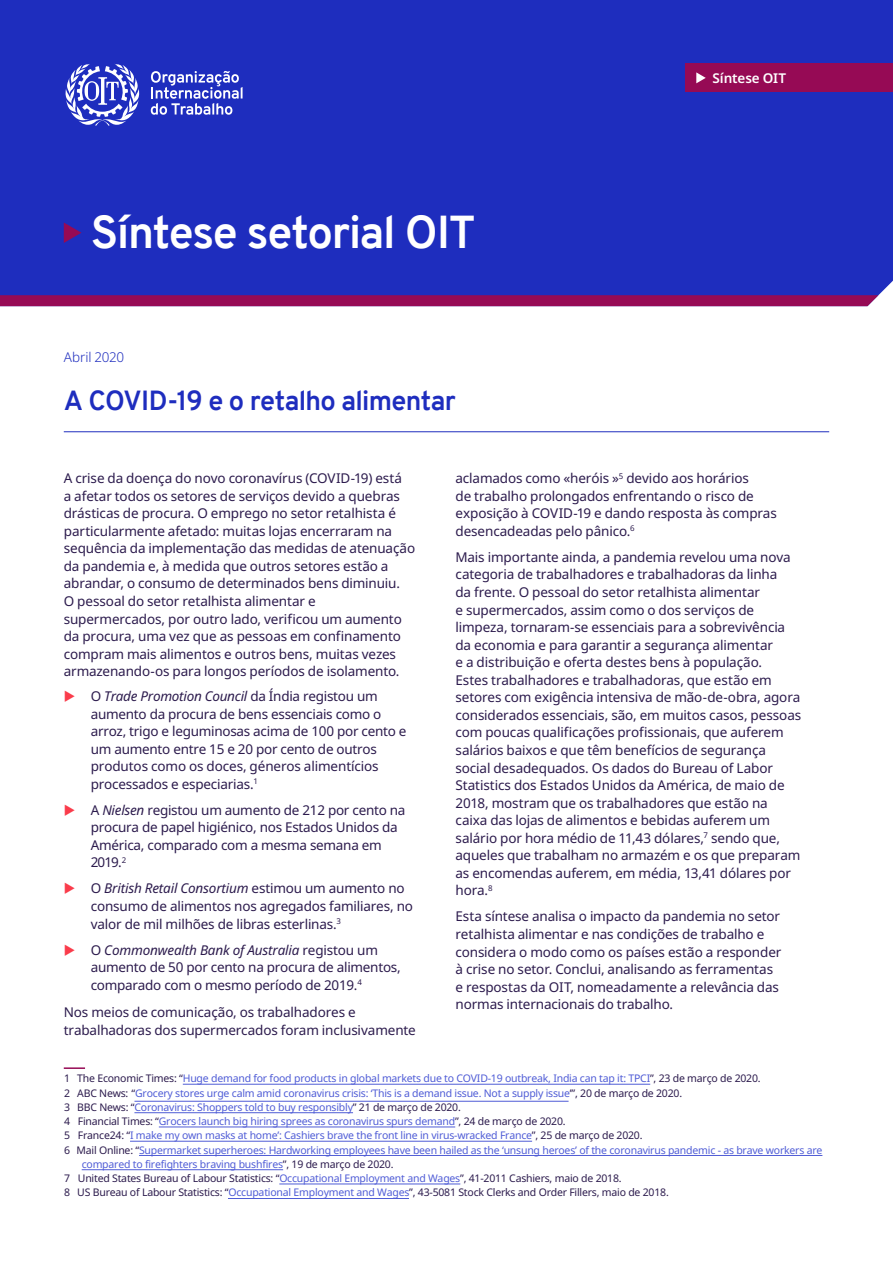
<style>
.page{position:relative;width:893px;height:1263px;background:#fff}
.page>*{position:absolute;margin:0;border:0;box-sizing:border-box;transform-origin:0 0}
.Briefing_A4_-_Main_t{font:700 45px "Overpass";letter-spacing:-.03em;color:#fff}
.Briefing_A4_-_Headin{font:700 27px "Overpass";letter-spacing:-.025em;color:#1e2dbe}
.Briefing_A4_-_Body{font:13.5px/17.5px "Noto Sans";letter-spacing:-.01em;color:#2c1b4d}
.Briefing_A4_-_Series{font:600 13.5px "Noto Sans";letter-spacing:-.01em;color:#fff}
.Briefing_A4_-_footer{font:300 13.5px "Noto Sans";letter-spacing:-.01em;color:#1e2dbe}
.Briefing_A4-_footnot{font:10.5px "Noto Sans";letter-spacing:-.02em;color:#4f5cd6}
.Briefing_A4-_footnot-2{font:10.5px "Noto Sans";letter-spacing:-.02em;color:#2c1b4d}
.s1{font-style:italic}
.s2{color:#2c1b4d}
.s3{color:#4f5cd6}
</style>
<div class="page">
<hr style="left:64px;top:1067px;width:21px;height:2px;background:#960a55">
<hr style="left:134px;top:1101px;width:435px;height:1px;background:#4f5cd6">
<div style="left:0;top:0;width:893px;height:296px;background:#1e2dbe"></div>
<svg style="left:0;top:295px;width:878px;height:11px;background:#940b57"></svg>
<svg style="left:151px;top:71px;width:92px;height:44px"></svg>
<svg style="left:64px;top:64px;width:77px;height:62px"></svg>
<svg style="left:64px;top:222px;width:17px;height:21px"></svg>
<div style="left:686px;top:64px;width:207px;height:28px;background:#960a55"></div>
<svg style="left:696px;top:72px;width:10px;height:11px"></svg>
<hr style="left:64px;top:431px;width:765px;height:1px;background:#1e2dbe">
<hr style="left:183px;top:1084px;width:467px;height:1px;background:#4f5cd6">
<hr style="left:134px;top:1112px;width:219px;height:1px;background:#4f5cd6">
<hr style="left:159px;top:1127px;width:296px;height:1px;background:#4f5cd6">
<hr style="left:130px;top:1141px;width:402px;height:1px;background:#4f5cd6">
<hr style="left:139px;top:1155px;width:683px;height:1px;background:#4f5cd6">
<hr style="left:82px;top:1169px;width:201px;height:1px;background:#4f5cd6">
<hr style="left:279px;top:1184px;width:181px;height:1px;background:#4f5cd6">
<hr style="left:229px;top:1198px;width:180px;height:1px;background:#4f5cd6">
<p class="Briefing_A4_-_Main_t" style="left:91px;top:201px;width:386px">Síntese setorial OIT</p>
<p class="Briefing_A4_-_footer" style="left:64px;top:348px;width:62px">Abril 2020</p>
<p class="Briefing_A4_-_Headin" style="left:64px;top:381px;width:394px">A COVID-19 e o retalho alimentar</p>
<p class="Briefing_A4_-_Series" style="left:713px;top:69px;width:75px">Síntese OIT</p>
<p class="Briefing_A4_-_Body" style="left:64px;top:470px;width:353px">A crise da doença do novo coronavírus (COVID-19) está<br>a afetar todos os setores de serviços devido a quebras drásticas de procura. O emprego no setor retalhista é particularmente afetado: muitas lojas encerraram na sequência da implementação das medidas de atenuação da pandemia e, à medida que outros setores estão a abrandar, o consumo de determinados bens diminuiu.<br>O pessoal do setor retalhista alimentar e supermercados, por outro lado, verificou um aumento da procura, uma vez que as pessoas em confinamento compram mais alimentos e outros bens, muitas vezes armazenando-os para longos períodos de isolamento.</p>
<p class="Briefing_A4_-_Body" style="left:91px;top:688px;width:317px">O <span class="s1">Trade Promotion Council</span> da Índia registou um aumento da procura de bens essenciais como o arroz, trigo e leguminosas acima de 100 por cento e um aumento entre 15 e 20 por cento de outros produtos como os doces, géneros alimentícios processados e especiarias.<sup>1</sup></p>
<p class="Briefing_A4_-_Body" style="left:91px;top:801px;width:316px">A <span class="s1">Nielsen</span> registou um aumento de 212 por cento na procura de papel higiénico, nos Estados Unidos da América, comparado com a mesma semana em 2019.<sup>2</sup></p>
<p class="Briefing_A4_-_Body" style="left:91px;top:880px;width:324px">O <span class="s1">British Retail Consortium</span> estimou um aumento no consumo de alimentos nos agregados familiares, no valor de mil milhões de libras esterlinas.<sup>3</sup></p>
<p class="Briefing_A4_-_Body" style="left:91px;top:941px;width:311px">O <span class="s1">Commonwealth Bank of Australia</span> registou um aumento de 50 por cento na procura de alimentos, comparado com o mesmo período de 2019.<sup>4</sup></p>
<p class="Briefing_A4_-_Body" style="left:64px;top:1004px;width:354px">Nos meios de comunicação, os trabalhadores e trabalhadoras dos supermercados foram inclusivamente</p>
<p class="Briefing_A4-_footnot" style="left:64px;top:1071px;width:698px"><span class="s2">1 The Economic Times: “</span>Huge demand for food products in global markets due to COVID-19 outbreak, India can tap it: TPCI<span class="s2">”, 23 de março de 2020.</span></p>
<p class="Briefing_A4-_footnot" style="left:64px;top:1085px;width:620px"><span class="s2">2 ABC News: “</span>Grocery stores urge calm amid coronavirus crisis: ‘This is a demand issue. Not a supply issue<span class="s2">’”, 20 de março de 2020.</span></p>
<p class="Briefing_A4-_footnot" style="left:64px;top:1100px;width:398px"><span class="s2">3 BBC News: “</span>Coronavirus: Shoppers told to buy responsibly<span class="s2">” 21 de março de 2020.</span></p>
<p class="Briefing_A4-_footnot" style="left:64px;top:1114px;width:503px"><span class="s2">4 Financial Times: “</span>Grocers launch big hiring sprees as coronavirus spurs demand<span class="s2">”, 24 de março de 2020.</span></p>
<p class="Briefing_A4-_footnot" style="left:64px;top:1128px;width:580px"><span class="s2">5 France24: “</span>I make my own masks at home’: Cashiers brave the front line in virus-wracked France<span class="s2">”, 25 de março de 2020.</span></p>
<p class="Briefing_A4-_footnot" style="left:64px;top:1142px;width:760px"><span class="s2">6 Mail Online: “</span>Supermarket superheroes: Hardworking employees have been hailed as the ‘unsung heroes’ of the coronavirus pandemic - as brave workers are</p>
<p class="Briefing_A4-_footnot" style="left:82px;top:1157px;width:313px">compared to firefighters braving bushfires<span class="s2">”, 19 de março de 2020.</span></p>
<p class="Briefing_A4-_footnot-2" style="left:64px;top:1171px;width:559px">7 United States Bureau of Labour Statistics: “<span class="s3">Occupational Employment and Wages</span>”, 41-2011 Cashiers, maio de 2018.</p>
<p class="Briefing_A4-_footnot-2" style="left:64px;top:1185px;width:606px">8 US Bureau of Labour Statistics: “<span class="s3">Occupational Employment and Wages</span>”, 43-5081 Stock Clerks and Order Fillers, maio de 2018.</p>
<p class="Briefing_A4_-_Body" style="left:455px;top:470px;width:323px">aclamados como «heróis »<sup>5</sup> devido aos horários<br>de trabalho prolongados enfrentando o risco de exposição à COVID-19 e dando resposta às compras desencadeadas pelo pânico.<sup>6</sup></p>
<p class="Briefing_A4_-_Body" style="left:455px;top:548px;width:347px">Mais importante ainda, a pandemia revelou uma nova categoria de trabalhadores e trabalhadoras da linha<br>da frente. O pessoal do setor retalhista alimentar<br>e supermercados, assim como o dos serviços de limpeza, tornaram-se essenciais para a sobrevivência da economia e para garantir a segurança alimentar<br>e a distribuição e oferta destes bens à população.<br>Estes trabalhadores e trabalhadoras, que estão em setores com exigência intensiva de mão-de-obra, agora considerados essenciais, são, em muitos casos, pessoas com poucas qualificações profissionais, que auferem salários baixos e que têm benefícios de segurança social desadequados. Os dados do Bureau of Labor Statistics dos Estados Unidos da América, de maio de 2018, mostram que os trabalhadores que estão na caixa das lojas de alimentos e bebidas auferem um salário por hora médio de 11,43 dólares,<sup>7</sup> sendo que, aqueles que trabalham no armazém e os que preparam as encomendas auferem, em média, 13,41 dólares por hora.<sup>8</sup></p>
<p class="Briefing_A4_-_Body" style="left:455px;top:908px;width:327px">Esta síntese analisa o impacto da pandemia no setor retalhista alimentar e nas condições de trabalho e considera o modo como os países estão a responder à crise no setor. Conclui, analisando as ferramentas e respostas da OIT, nomeadamente a relevância das normas internacionais do trabalho.</p>
</div>
